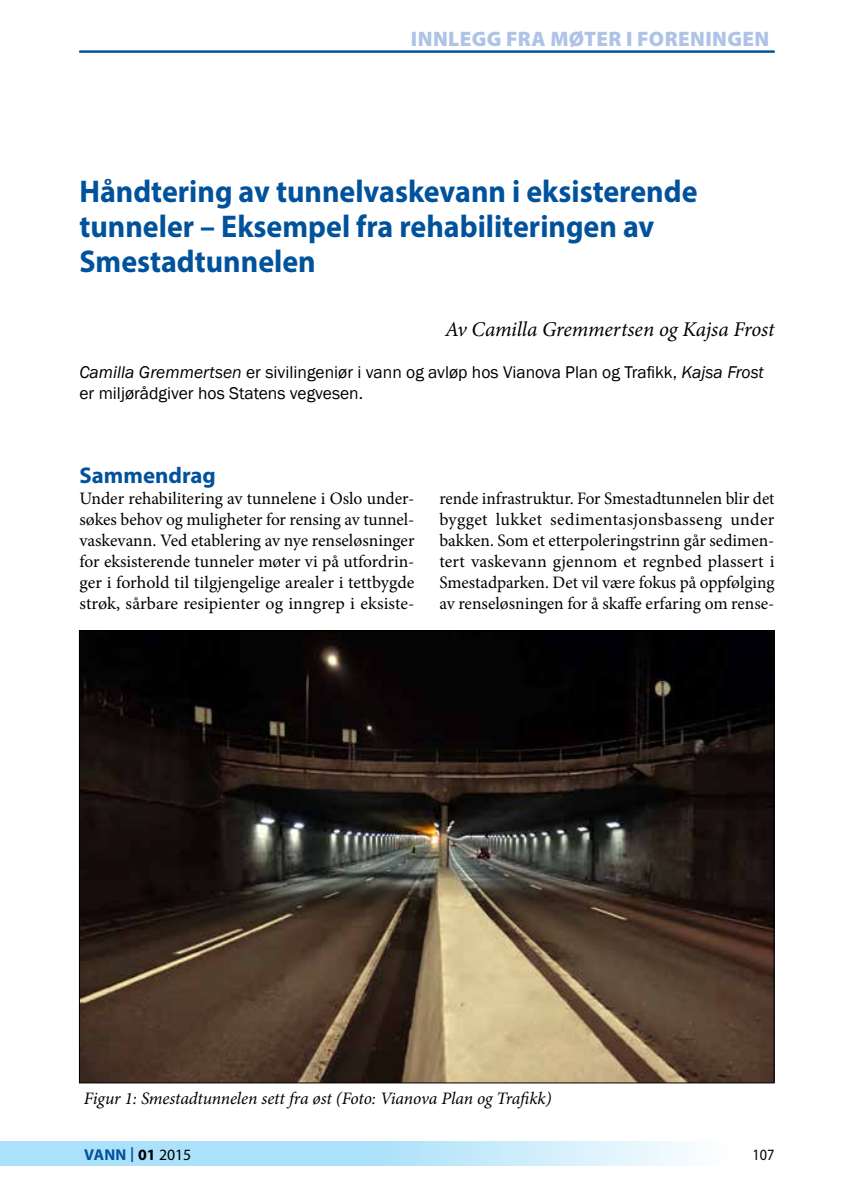
<style>
.page{position:relative;width:844px;height:1191px;background:#fff}
.page>*{position:absolute;margin:0;border:0;box-sizing:border-box;transform-origin:0 0}
.t1{font:700 31.5px/35px "Myriad Pro";color:#00529c;scale:.95 1}
.t2{font:700 22.75px "Myriad Pro";color:#00529c}
.t3{font:italic 21px "Minion Pro";letter-spacing:-.005em;color:#000}
.t4{font:900 21px "Myriad Pro";letter-spacing:.02em;color:#aec3e6}
.t5{font:17.5px/21px "Minion Pro";color:#000;text-align:justify}
.t6{font:17.5px/21px "Franklin Gothic";color:#000}
.t7{font:italic 17.5px "Minion Pro";letter-spacing:-.01em;color:#000}
.t8{font:700 15.75px "Myriad Pro";letter-spacing:.01em;color:#00529c}
.t9{font:15.75px "Myriad Pro";color:#000;scale:.9 1}
.s1{font-style:italic}
.s2{font-weight:400;font-size:21.88px}
.s3{color:#000}
.s4{font-weight:400;color:#000}
</style>
<div class="page">
<svg style="left:1px;top:1141px;width:687px;height:25px;background:#bbe6fa"></svg>
<svg style="left:0;top:1141px;width:1px;height:25px"></svg>
<hr style="left:79px;top:51px;width:695px;height:1px;background:#00529c">
<img style="left:81px;top:632px;width:691px;height:449px">
<p class="t4" style="left:411px;top:24px;width:360px">INNLEGG FRA MØTER I FORENINGEN</p>
<h1 class="t1" style="left:79px;top:173px;width:652px">Håndtering av tunnelvaskevann i eksisterende tunneler – Eksempel fra rehabiliteringen av<br>Smestadtunnelen</h1>
<p class="t3" style="left:445px;top:315px;width:330px">Av Camilla Gremmertsen og Kajsa Frost</p>
<p class="t6" style="left:79px;top:362px;width:685px"><span class="s1">Camilla Gremmertsen</span> er sivilingeniør i vann og avløp hos Vianova Plan og Trafikk, <span class="s1">Kajsa Frost </span>er miljørådgiver hos Statens vegvesen.</p>
<h2 class="t2" style="left:79px;top:461px;width:138px">Sammendrag</h2>
<p class="t5" style="left:79px;top:488px;width:336px">Under rehabilitering av tunnelene i Oslo under&shy;søkes behov og muligheter for rensing av tunnel&shy;vaskevann. Ved etablering av nye renseløsninger for eksisterende tunneler møter vi på utfordrin&shy;ger i forhold til tilgjengelige arealer i tettbygde strøk, sårbare resipienter og inngrep i eksiste-</p>
<p class="t5" style="left:439px;top:488px;width:336px">rende infrastruktur. For Smestadtunnelen blir det bygget lukket sedimentasjonsbasseng under bakken. Som et etterpoleringstrinn går sedimen&shy;tert vaskevann gjennom et regnbed plassert i Smestadparken. Det vil være fokus på oppfølging av renseløsningen for å skaffe erfaring om rense-</p>
<p class="t7" style="left:84px;top:1087px;width:469px">Figur 1: Smestadtunnelen sett fra øst (Foto: Vianova Plan og Trafikk)</p>
<p class="t8" style="left:84px;top:1144px;width:109px">VANN <span class="s2">I</span> <span class="s3">01</span> <span class="s4">2015</span></p>
<p class="t9" style="left:752px;top:1145px;width:26px">107</p>
</div>
